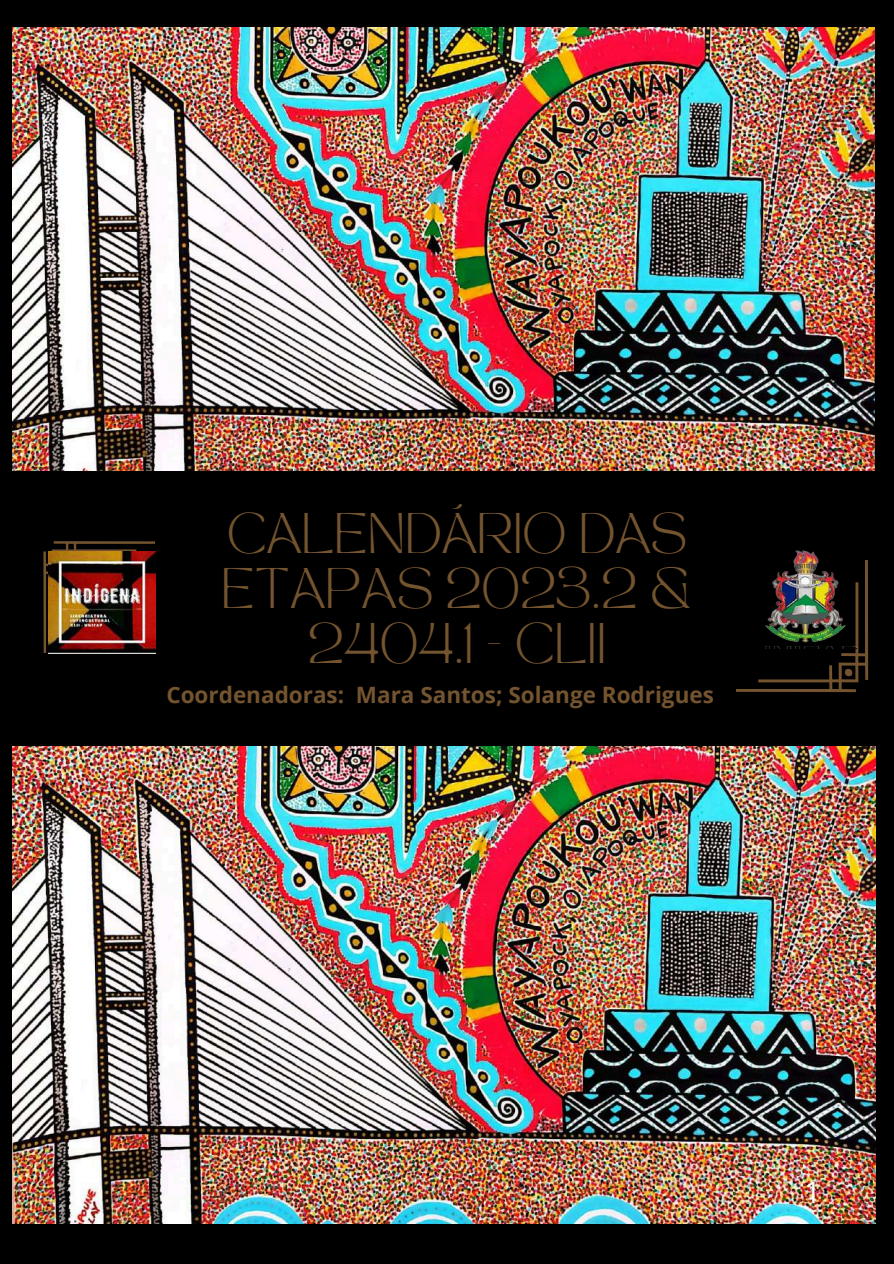
<style>
.page{position:relative;width:894px;height:1264px;background:#fff}
.page>*{position:absolute;margin:0;border:0;box-sizing:border-box;transform-origin:0 0}
.t1{font:40.05px/55.2px "TAN MONCHERI Regular";color:#74542f;text-align:center}
.t2{font:30px "Open Sans";color:#fff}
.t3{font:700 22.5px "Open Sans";color:#74542f}
</style>
<div class="page">
<div style="left:0;top:0;width:893px;height:1263px;background:#000"></div>
<svg style="left:43px;top:541px;width:112px;height:111px"></svg>
<svg style="left:736px;top:560px;width:140px;height:476px"></svg>
<img style="left:759px;top:550px;width:103px;height:98px">
<img style="left:49px;top:551px;width:107px;height:102px">
<img style="left:13px;top:27px;width:861px;height:443px">
<img style="left:13px;top:746px;width:862px;height:477px">
<h1 class="t1" style="left:221px;top:513px;width:473px">CALENDÁRIO DAS<br>ETAPAS 2023.2 &amp;<br>2404.1 - CLII</h1>
<p class="t3" style="left:166px;top:678px;width:549px">Coordenadoras: Mara Santos; Solange Rodrigues</p>
<h2 class="t2" style="left:804px;top:1170px;width:19px">1</h2>
</div>
